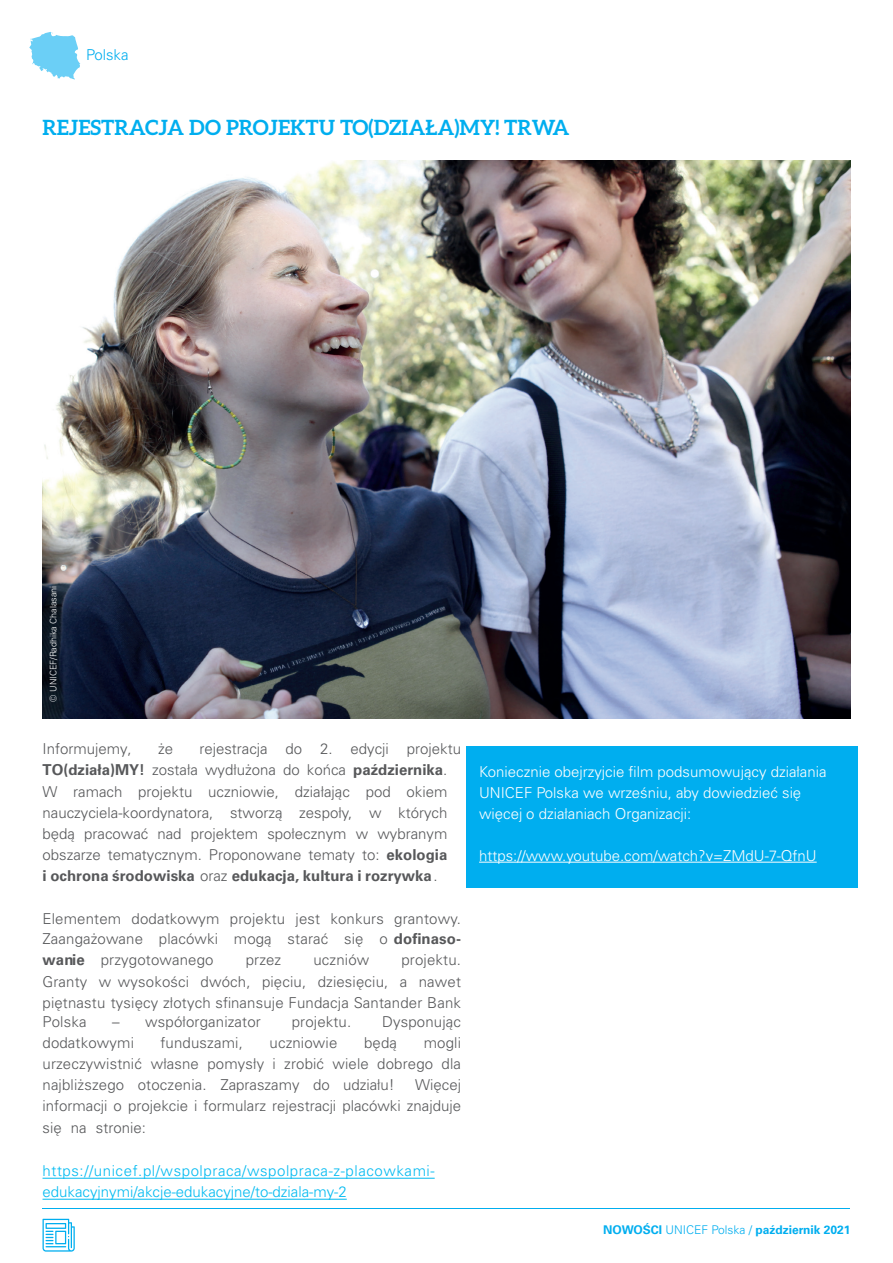
<style>
.page{position:relative;width:893px;height:1263px;background:#fff}
.page>*{position:absolute;margin:0;border:0;box-sizing:border-box;transform-origin:0 0}
.t1{font:700 21px "Aleo";color:#00aeef}
.t2{font:300 15px/20.9px "Univers LT Pro 45";letter-spacing:.01em;color:#57585a;text-align:justify}
.t3{font:300 15px/21px "Univers LT Pro 45";color:#fff}
.t4{font:700 15px "Univers LT Pro 65";color:#57585a}
.t5{font:300 15px/21px "Univers LT Pro 45";letter-spacing:.04em;color:#00baf1}
.t6{font:300 15px "Univers LT Pro 45";color:#00aeef}
.t7{font:700 12px "Univers LT Pro 65";color:#00aeef}
.t8{font:300 9px "Univers LT Pro 45";color:#fff}
.s1{font-family:"Univers LT Pro 45";font-weight:300}
.s2{font-family:"Univers LT Pro 65";font-weight:700}
</style>
<div class="page">
<hr style="left:43px;top:1208px;width:807px;height:1px;background:#00aeef">
<svg style="left:43px;top:1219px;width:32px;height:32px"></svg>
<img style="left:43px;top:160px;width:807px;height:559px">
<hr style="left:43px;top:1199px;width:304px;height:1px;background:#00baf1">
<hr style="left:43px;top:1178px;width:392px;height:1px;background:#00baf1">
<svg style="left:29px;top:32px;width:51px;height:48px"></svg>
<div style="left:466px;top:746px;width:391px;height:141px;background:#00aeef"></div>
<hr style="left:479px;top:862px;width:338px;height:1px;background:#fff">
<p class="t6" style="left:86px;top:45px;width:44px">Polska</p>
<h1 class="t1" style="left:43px;top:115px;width:529px">REJESTRACJA DO PROJEKTU TO(DZIAŁA)MY! TRWA</h1>
<p class="t8" style="left:47px;top:702px;width:118px;rotate:-90deg">© UNICEF/Radhika Chalasani</p>
<p class="t2" style="left:43px;top:737px;width:91px">Informujemy,</p>
<p class="t2" style="left:158px;top:737px;width:16px">że</p>
<p class="t2" style="left:199px;top:737px;width:263px">rejestracja do 2. edycji projektu</p>
<p class="t4" style="left:43px;top:759px;width:406px">TO(działa)MY! <span class="s1">została wydłużona do końca</span> października<span class="s1">.</span></p>
<p class="t2" style="left:43px;top:780px;width:406px">W ramach projektu uczniowie, działając pod okiem nauczyciela-koordynatora, stworzą zespoły, w których będą pracować nad projektem społecznym w wybranym obszarze tematycznym. Proponowane tematy to: <span class="s2">ekologia</span></p>
<p class="t4" style="left:43px;top:865px;width:397px">i ochrona środowiska <span class="s1">oraz</span> edukacja, kultura i rozrywka<span class="s1">.</span></p>
<p class="t2" style="left:43px;top:908px;width:420px;line-height:20.2px">Elementem dodatkowym projektu jest konkurs grantowy.<br>Zaangażowane placówki mogą starać się o <span class="s2">dofinaso&shy;wanie</span> przygotowanego</p>
<p class="t2" style="left:43px;top:948px;width:420px;text-indent:359px">projektu.<br>Granty w wysokości dwóch, pięciu, dziesięciu, a nawet piętnastu tysięcy złotych sfinansuje Fundacja Santander Bank Polska</p>
<p class="t2" style="left:246px;top:948px;width:37px">przez</p>
<p class="t2" style="left:313px;top:948px;width:57px">uczniów</p>
<p class="t2" style="left:112px;top:1011px;width:150px">– współorganizator</p>
<p class="t2" style="left:292px;top:1011px;width:61px">projektu.</p>
<p class="t2" style="left:382px;top:1011px;width:80px">Dysponując</p>
<p class="t2" style="left:43px;top:1032px;width:93px">dodatkowymi</p>
<p class="t2" style="left:160px;top:1032px;width:84px">funduszami,</p>
<p class="t2" style="left:270px;top:1032px;width:69px">uczniowie</p>
<p class="t2" style="left:364px;top:1032px;width:34px">będą</p>
<p class="t2" style="left:43px;top:1032px;width:420px;text-indent:381px">mogli urzeczywistnić własne pomysły i zrobić wiele dobrego dla najbliższego otoczenia. Zapraszamy do udziału!</p>
<p class="t2" style="left:43px;top:1073px;width:420px;line-height:21.5px;text-indent:373px">Więcej informacji o projekcie i formularz rejestracji placówki znajduje się na stronie:</p>
<p class="t5" style="left:43px;top:1160px;width:394px">https://unicef.pl/wspolpraca/wspolpraca-z-placowkami&shy;edukacyjnymi/akcje-edukacyjne/to-dziala-my-2</p>
<p class="t3" style="left:479px;top:760px;width:349px">Koniecznie obejrzyjcie film podsumowujący działania<br>UNICEF Polska we wrześniu, aby dowiedzieć się więcej o działaniach Organizacji:</p>
<p class="t3" style="left:479px;top:844px;width:339px">https://www.youtube.com/watch?v=ZMdU-7-QfnU</p>
<p class="t7" style="left:603px;top:1221px;width:249px">NOWOŚCI <span class="s1">UNICEF Polska /</span> październik 2021</p>
</div>
